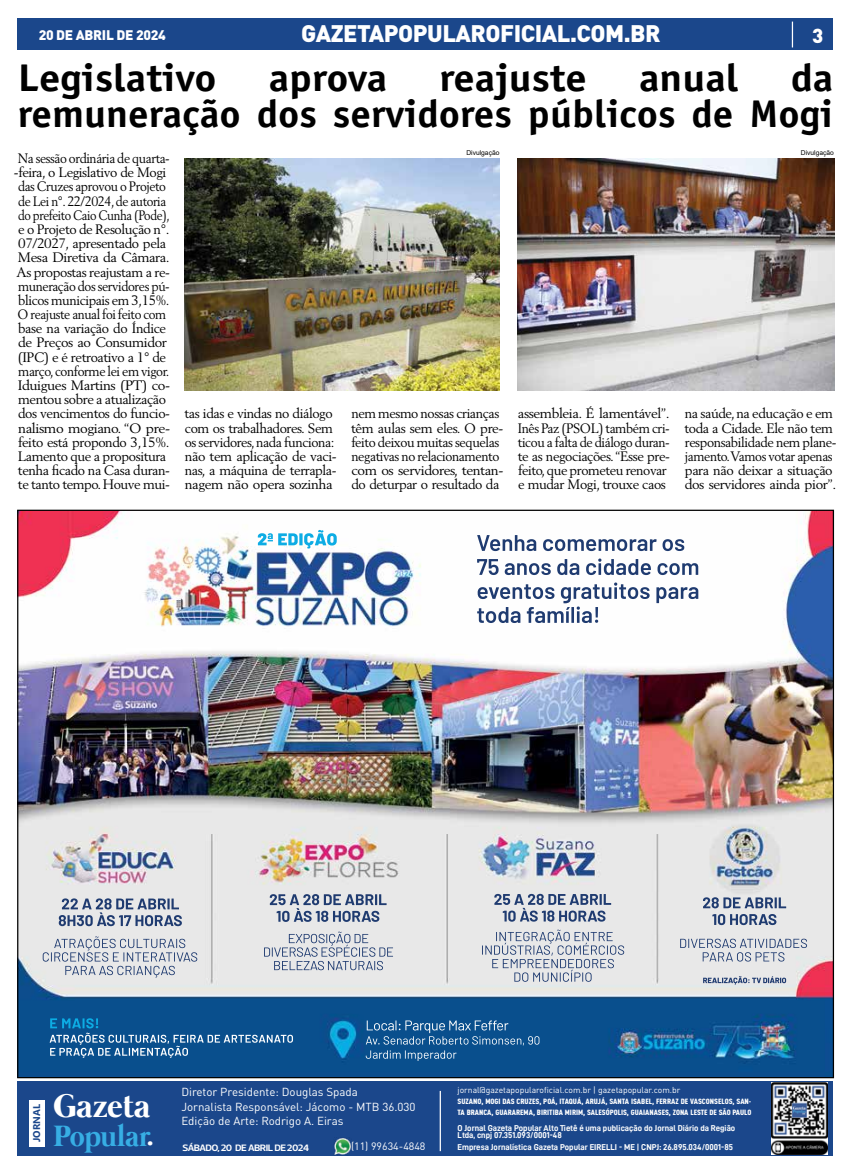
<style>
.page{position:relative;width:851px;height:1170px;background:#fff}
.page>*{position:absolute;margin:0;border:0;box-sizing:border-box;transform-origin:0 0}
.t1{font:700 38.75px/36px "Officina Sans Std";color:#000;text-align:right;scale:1.1 1}
.t2{font:700 33.62px "Mermaid";color:#fff}
.t3{font:700 30.25px "Mermaid";color:#37aee4;scale:.94 1}
.t4{font:900 23.62px "DIN";letter-spacing:-.02em;color:#fff}
.t5{font:900 20px "DIN";color:#fff}
.t6{font:900 13.75px "DIN";letter-spacing:-.02em;color:#fff}
.t7{font:13.5px/14.1px "Berling LT Std";letter-spacing:-.03em;color:#000;text-align:center;scale:.94 1}
.t8{font:13.5px/14.1px "Berling LT Std";letter-spacing:-.03em;color:#000}
.t9{font:13.5px/14.1px "Berling LT Std";letter-spacing:-.03em;color:#000;scale:1.04 1}
.t10{font:11.5px/14.6px "DIN Pro";color:#fff}
.t11{font:10.62px "DIN Pro";color:#fff}
.t12{font:700 9.75px "Segoe UI";color:#1b478b}
.t13{font:600 9.5px "Acto";letter-spacing:-.05em;color:#fff;scale:1.06 1}
.t14{font:8.5px/7.5px "D DIN Bold";color:#fff}
.t15{font:8.5px "DIN Pro";color:#fff}
.t16{font:900 condensed 7.5px/10.2px "DIN Pro";color:#fff;scale:1.1 1}
.t17{font:6.62px "Arial";color:#000}
.s1{color:#fff}
</style>
<div class="page">
<div style="left:18px;top:18px;width:815px;height:32px;background:#1b478b"></div>
<hr style="left:791px;top:22px;width:2px;height:25px;background:#fff">
<div style="left:18px;top:1081px;width:815px;height:74px;background:#1b478b"></div>
<div style="left:29px;top:1099px;width:15px;height:46px;background:#fff"></div>
<img style="left:334px;top:1137px;width:17px;height:17px">
<hr style="left:439px;top:1090px;width:2px;height:60px;background:#fff">
<img style="left:771px;top:1082px;width:56px;height:72px">
<img style="left:184px;top:159px;width:316px;height:232px">
<img style="left:517px;top:159px;width:317px;height:231px">
<img style="left:19px;top:511px;width:812px;height:565px">
<p class="t6" style="left:39px;top:26px;width:128px">20 DE ABRIL DE 2024</p>
<h3 class="t4" style="left:301px;top:18px;width:361px">GAZETAPOPULAROFICIAL.COM.BR</h3>
<h3 class="t5" style="left:812px;top:23px;width:13px">3</h3>
<h1 class="t1" style="left:18px;top:59px;width:742px">da<br>remuneração dos servidores públicos de Mogi</h1>
<p class="t7" style="left:14px;top:151px;width:167px">Na sessão ordinária de quarta--feira, o Legislativo de Mogi das Cruzes aprovou o Projeto de Lei n°. 22/2024, de autoria do prefeito Caio Cunha (Pode), e o Projeto de Resolução n°.<br>07/2027, apresentado pela<br>Mesa Diretiva da Câmara.<br>As propostas reajustam a re&shy;muneração dos servidores pú&shy;blicos municipais em 3,15%.<br>O reajuste anual foi feito com base na variação do Índice de Preços ao Consumidor (IPC) e é retroativo a 1° de março, conforme lei em vigor.<br>Iduigues Martins (PT) co&shy;mentou sobre a atualização dos vencimentos do funcio&shy;nalismo mogiano. “O pre&shy;feito está propondo 3,15%.<br>Lamento que a propositura tenha ficado na Casa duran&shy;te tanto tempo. Houve mui-</p>
<h1 class="t1" style="left:18px;top:59px;width:182px">Legislativo</h1>
<h1 class="t1" style="left:269px;top:59px;width:109px">aprova</h1>
<h1 class="t1" style="left:439px;top:59px;width:136px">reajuste</h1>
<h1 class="t1" style="left:639px;top:59px;width:92px">anual</h1>
<p class="t17" style="left:466px;top:148px;width:35px">Divulgação</p>
<p class="t17" style="left:800px;top:148px;width:35px">Divulgação</p>
<p class="t9" style="left:517px;top:406px;width:148px">assembleia. É lamentável”.<br>Inês Paz (PSOL) também cri&shy;ticou a falta de diálogo duran&shy;te as negociações. “Esse pre&shy;feito, que prometeu renovar e mudar Mogi, trouxe caos</p>
<p class="t8" style="left:684px;top:406px;width:153px">na saúde, na educação e em toda a Cidade. Ele não tem responsabilidade nem plane&shy;jamento. Vamos votar apenas para não deixar a situação dos servidores ainda pior”.</p>
<p class="t8" style="left:184px;top:406px;width:153px">tas idas e vindas no diálogo com os trabalhadores. Sem os servidores, nada funciona: não tem aplicação de vaci&shy;nas, a máquina de terrapla&shy;nagem não opera sozinha</p>
<p class="t8" style="left:351px;top:406px;width:154px">nem mesmo nossas crianças têm aulas sem eles. O pre&shy;feito deixou muitas sequelas negativas no relacionamento com os servidores, tentan&shy;do deturpar o resultado da</p>
<p class="t12" style="left:28px;top:1141px;width:39px;rotate:-90deg">JORNAL</p>
<h2 class="t2" style="left:53px;top:1086px;width:98px">Gazeta</h2>
<h3 class="t3" style="left:53px;top:1118px;width:109px">Popular<span class="s1">.</span></h3>
<p class="t10" style="left:181px;top:1083px;width:236px">Diretor Presidente: Douglas Spada<br>Jornalista Responsável: Jácomo - MTB 36.030<br>Edição de Arte: Rodrigo A. Eiras</p>
<p class="t13" style="left:183px;top:1142px;width:121px">SÁBADO, 20 DE ABRIL DE 2024</p>
<p class="t11" style="left:351px;top:1137px;width:76px">(11) 99634-4848</p>
<p class="t15" style="left:457px;top:1083px;width:224px">jornal@gazetapopularoficial.com.br | gazetapopular.com.br</p>
<p class="t16" style="left:457px;top:1095px;width:268px">SUZANO, MOGI DAS CRUZES, POÁ, ITAQUÁ, ARUJÁ, SANTA ISABEL, FERRAZ DE VASCONSELOS, SAN-<br>TA BRANCA, GUARAREMA, BIRITIBA MIRIM, SALESÓPOLIS, GUAIANASES, ZONA LESTE DE SÃO PAULO</p>
<p class="t14" style="left:457px;top:1123px;width:279px">O Jornal Gazeta Popular Alto Tietê é uma publicação do Jornal Diário da Região<br>Ltda, cnpj 07.351.093/0001-48</p>
<p class="t14" style="left:457px;top:1142px;width:277px">Empresa Jornalística Gazeta Popular EIRELLI - ME | CNPJ: 26.895.034/0001-85</p>
</div>
